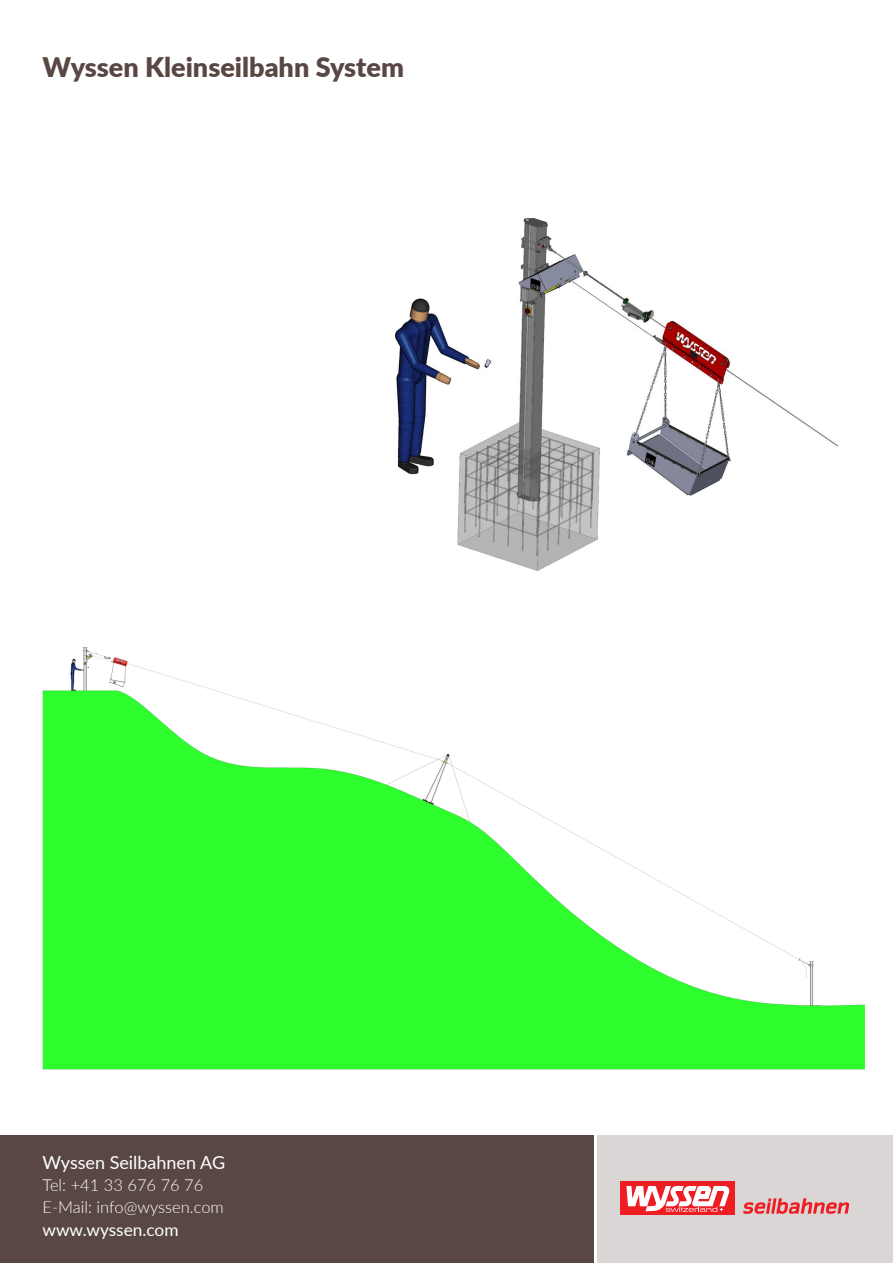
<style>
.page{position:relative;width:893px;height:1263px;background:#fff}
.page>*{position:absolute;margin:0;border:0;box-sizing:border-box;transform-origin:0 0}
.t1{font:900 27px "Lato";color:#584743}
.t2{font:18px "Lato";color:#fff}
.t3{font:17.25px "Lato";color:#fff}
.t4{font:300 16.5px/21.9px "Lato";color:#fff}
</style>
<div class="page">
<img style="left:43px;top:647px;width:821px;height:423px">
<div style="left:0;top:1135px;width:594px;height:128px;background:#584743"></div>
<div style="left:598px;top:1135px;width:295px;height:128px;background:#dad6d6"></div>
<div style="left:620px;top:1181px;width:114px;height:34px;background:#ee1d23"></div>
<svg style="left:743px;top:1198px;width:106px;height:16px"></svg>
<svg style="left:626px;top:1186px;width:104px;height:26px"></svg>
<img style="left:394px;top:218px;width:444px;height:353px">
<h1 class="t1" style="left:43px;top:47px;width:363px">Wyssen Kleinseilbahn System</h1>
<p class="t2" style="left:43px;top:1150px;width:184px">Wyssen Seilbahnen AG</p>
<p class="t4" style="left:43px;top:1174px;width:183px">Tel: +41 33 676 76 76<br>E-Mail: info@wyssen.com</p>
<p class="t3" style="left:43px;top:1217px;width:138px">www.wyssen.com</p>
</div>
